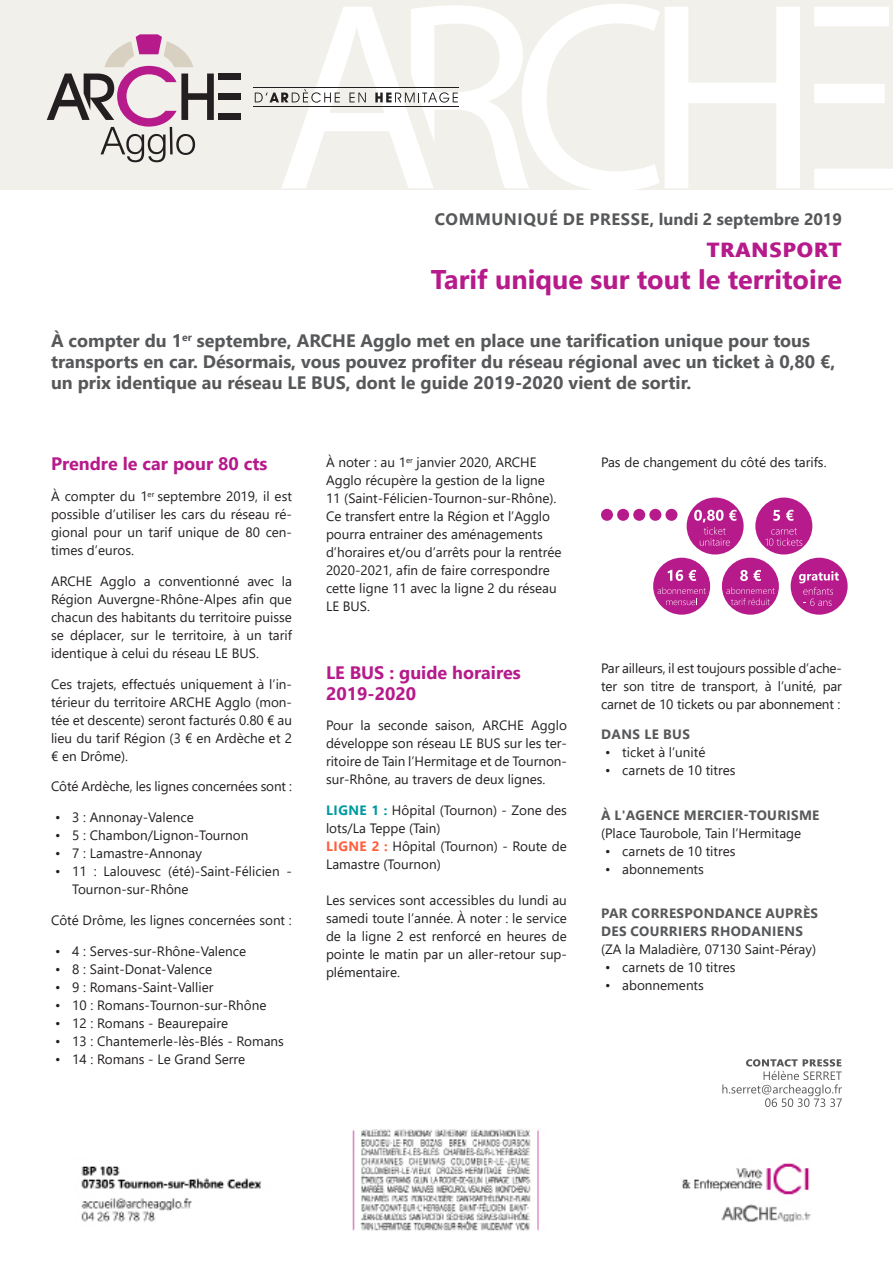
<style>
.page{position:relative;width:893px;height:1263px;background:#fff}
.page>*{position:absolute;margin:0;border:0;box-sizing:border-box;transform-origin:0 0}
.t1{font:700 27px "Segoe UI";color:#b61a8b}
.t2{font:700 18px/21px "Segoe UI";color:#57585a}
.t3{font:700 18px/21px "Segoe UI";color:#b61a8b}
.t4{font:700 16.5px "Segoe UI";letter-spacing:.01em;color:#57585a}
.t5{font:13.5px/18px "Segoe UI";color:#231f20;text-align:justify}
.t6{font:700 13.5px/18px "Segoe UI";letter-spacing:.025em;color:#57585a}
.s1{font-weight:700;color:#0099a1}
.s2{font-weight:700;color:#ff5f3d}
.s3{font-weight:700;color:#57585a}
.s4{font-weight:400;color:#231f20}
</style>
<div class="page">
<img style="left:81px;top:1129px;width:730px;height:102px">
<div style="left:0;top:0;width:892px;height:190px;background:#f2f0ea"></div>
<svg style="left:814px;top:7px;width:79px;height:181px"></svg>
<svg style="left:255px;top:4px;width:545px;height:186px"></svg>
<hr style="left:253px;top:88px;width:206px;height:1px;background:#231f20">
<hr style="left:253px;top:107px;width:206px;height:1px;background:#231f20">
<div style="left:218px;top:114px;width:23px;height:6px;background:#231f20"></div>
<div style="left:218px;top:94px;width:23px;height:6px;background:#231f20"></div>
<div style="left:218px;top:74px;width:23px;height:6px;background:#231f20"></div>
<svg style="left:47px;top:34px;width:167px;height:128px"></svg>
<svg style="left:722px;top:1059px;width:120px;height:48px"></svg>
<div style="left:722px;top:558px;width:57px;height:57px;background:#b61a8b;border-radius:50%"></div>
<svg style="left:740px;top:570px;width:21px;height:11px"></svg>
<div style="left:665px;top:509px;width:12px;height:12px;background:#b61a8b;border-radius:50%"></div>
<div style="left:649px;top:509px;width:12px;height:12px;background:#b61a8b;border-radius:50%"></div>
<div style="left:633px;top:509px;width:12px;height:12px;background:#b61a8b;border-radius:50%"></div>
<div style="left:617px;top:509px;width:12px;height:12px;background:#b61a8b;border-radius:50%"></div>
<div style="left:601px;top:509px;width:12px;height:12px;background:#b61a8b;border-radius:50%"></div>
<div style="left:687px;top:497px;width:57px;height:57px;background:#b61a8b;border-radius:50%"></div>
<div style="left:755px;top:497px;width:57px;height:57px;background:#b61a8b;border-radius:50%"></div>
<svg style="left:773px;top:510px;width:7px;height:11px"></svg>
<svg style="left:786px;top:510px;width:7px;height:11px"></svg>
<div style="left:653px;top:558px;width:57px;height:57px;background:#b61a8b;border-radius:50%"></div>
<svg style="left:668px;top:570px;width:15px;height:11px"></svg>
<svg style="left:689px;top:570px;width:7px;height:11px"></svg>
<div style="left:791px;top:558px;width:57px;height:57px;background:#b61a8b;border-radius:50%"></div>
<svg style="left:799px;top:571px;width:40px;height:35px"></svg>
<svg style="left:694px;top:510px;width:42px;height:36px"></svg>
<svg style="left:765px;top:528px;width:37px;height:18px"></svg>
<svg style="left:658px;top:587px;width:48px;height:18px"></svg>
<svg style="left:726px;top:587px;width:49px;height:18px"></svg>
<p class="t4" style="left:435px;top:203px;width:408px">COMMUNIQUÉ DE PRESSE, lundi 2 septembre 2019</p>
<p class="t1" style="left:706px;top:222px;width:137px">transport</p>
<p class="t1" style="left:431px;top:254px;width:413px">Tarif unique sur tout le territoire</p>
<p class="t2" style="left:51px;top:329px;width:786px">À compter du 1<sup>er</sup> septembre, ARCHE Agglo met en place une tarification unique pour tous transports en car. Désormais, vous pouvez profiter du réseau régional avec un ticket à 0,80 €, un prix identique au réseau LE BUS, dont le guide 2019-2020 vient de sortir.</p>
<p class="t3" style="left:51px;top:452px;width:218px">Prendre le car pour 80 cts</p>
<p class="t5" style="left:51px;top:486px;width:242px">À compter du 1<sup>er</sup> septembre 2019, il est possible d’utiliser les cars du réseau ré&shy;gional pour un tarif unique de 80 cen&shy;times d’euros.</p>
<p class="t5" style="left:51px;top:571px;width:242px">ARCHE Agglo a conventionné avec la Région Auvergne-Rhône-Alpes afin que chacun des habitants du territoire puisse se déplacer, sur le territoire, à un tarif identique à celui du réseau LE BUS.</p>
<p class="t5" style="left:51px;top:674px;width:242px">Ces trajets, effectués uniquement à l’in&shy;térieur du territoire ARCHE Agglo (mon&shy;tée et descente) seront facturés 0.80 € au lieu du tarif Région (3 € en Ardèche et 2 € en Drôme).</p>
<p class="t5" style="left:51px;top:776px;width:242px">Côté Ardèche, les lignes concernées sont :</p>
<p class="t5" style="left:55px;top:807px;width:140px">• 3 : Annonay-Valence</p>
<p class="t5" style="left:55px;top:825px;width:195px">• 5 : Chambon/Lignon-Tournon</p>
<p class="t5" style="left:55px;top:843px;width:148px">• 7 : Lamastre-Annonay</p>
<p class="t5" style="left:72px;top:861px;width:221px;text-indent:-17px">• 11 : Lalouvesc (été)-Saint-Félicien -<br>Tournon-sur-Rhône</p>
<p class="t5" style="left:51px;top:910px;width:242px">Côté Drôme, les lignes concernées sont :</p>
<p class="t5" style="left:55px;top:941px;width:192px">• 4 : Serves-sur-Rhône-Valence</p>
<p class="t5" style="left:55px;top:959px;width:158px">• 8 : Saint-Donat-Valence</p>
<p class="t5" style="left:55px;top:977px;width:160px">• 9 : Romans-Saint-Vallier</p>
<p class="t5" style="left:55px;top:995px;width:213px">• 10 : Romans-Tournon-sur-Rhône</p>
<p class="t5" style="left:55px;top:1013px;width:175px">• 12 : Romans - Beaurepaire</p>
<p class="t5" style="left:55px;top:1031px;width:230px">• 13 : Chantemerle-lès-Blés - Romans</p>
<p class="t5" style="left:55px;top:1049px;width:192px">• 14 : Romans - Le Grand Serre</p>
<p class="t5" style="left:326px;top:452px;width:237px;text-align:left">À noter : au 1<sup>er</sup> janvier 2020, ARCHE Agglo récupère la gestion de la ligne 11 (Saint-Félicien-Tournon-sur-Rhône).<br>Ce transfert entre la Région et l’Agglo pourra entrainer des aménagements d’horaires et/ou d’arrêts pour la rentrée 2020-2021, afin de faire correspondre cette ligne 11 avec la ligne 2 du réseau LE BUS.</p>
<p class="t3" style="left:326px;top:660px;width:196px">LE BUS : guide horaires<br>2019-2020</p>
<p class="t5" style="left:326px;top:715px;width:242px">Pour la seconde saison, ARCHE Agglo développe son réseau LE BUS sur les ter&shy;ritoire de Tain l’Hermitage et de Tournon&shy;sur-Rhône, au travers de deux lignes.</p>
<p class="t5" style="left:326px;top:800px;width:242px"><span class="s1">LIGNE 1 :</span> Hôpital (Tournon) - Zone des lots/La Teppe (Tain)</p>
<p class="t5" style="left:326px;top:836px;width:242px"><span class="s2">LIGNE 2 :</span> Hôpital (Tournon) - Route de<br>Lamastre (Tournon)</p>
<p class="t5" style="left:326px;top:890px;width:242px">Les services sont accessibles du lundi au samedi toute l’année. À noter : le service de la ligne 2 est renforcé en heures de pointe le matin par un aller-retour sup&shy;plémentaire.</p>
<p class="t5" style="left:601px;top:452px;width:227px">Pas de changement du côté des tarifs.</p>
<p class="t5" style="left:601px;top:657px;width:242px">Par ailleurs, il est toujours possible d’ache&shy;ter son titre de transport, à l’unité, par carnet de 10 tickets ou par abonnement :</p>
<p class="t6" style="left:601px;top:724px;width:90px">DANS LE BUS</p>
<p class="t5" style="left:605px;top:742px;width:102px">• ticket à l’unité</p>
<p class="t5" style="left:605px;top:760px;width:132px">• carnets de 10 titres</p>
<p class="t5" style="left:601px;top:805px;width:220px"><span class="s3">À L'AGENCE MERCIER-TOURISME </span>(Place Taurobole, Tain l’Hermitage</p>
<p class="t5" style="left:605px;top:841px;width:132px">• carnets de 10 titres</p>
<p class="t5" style="left:605px;top:859px;width:100px">• abonnements</p>
<p class="t6" style="left:601px;top:903px;width:219px">PAR CORRESPONDANCE AUPRÈS<br>DES COURRIERS RHODANIENS <span class="s4">(ZA la Maladière, 07130 Saint-Péray)</span></p>
<p class="t5" style="left:605px;top:957px;width:132px">• carnets de 10 titres</p>
<p class="t5" style="left:605px;top:975px;width:100px">• abonnements</p>
</div>
